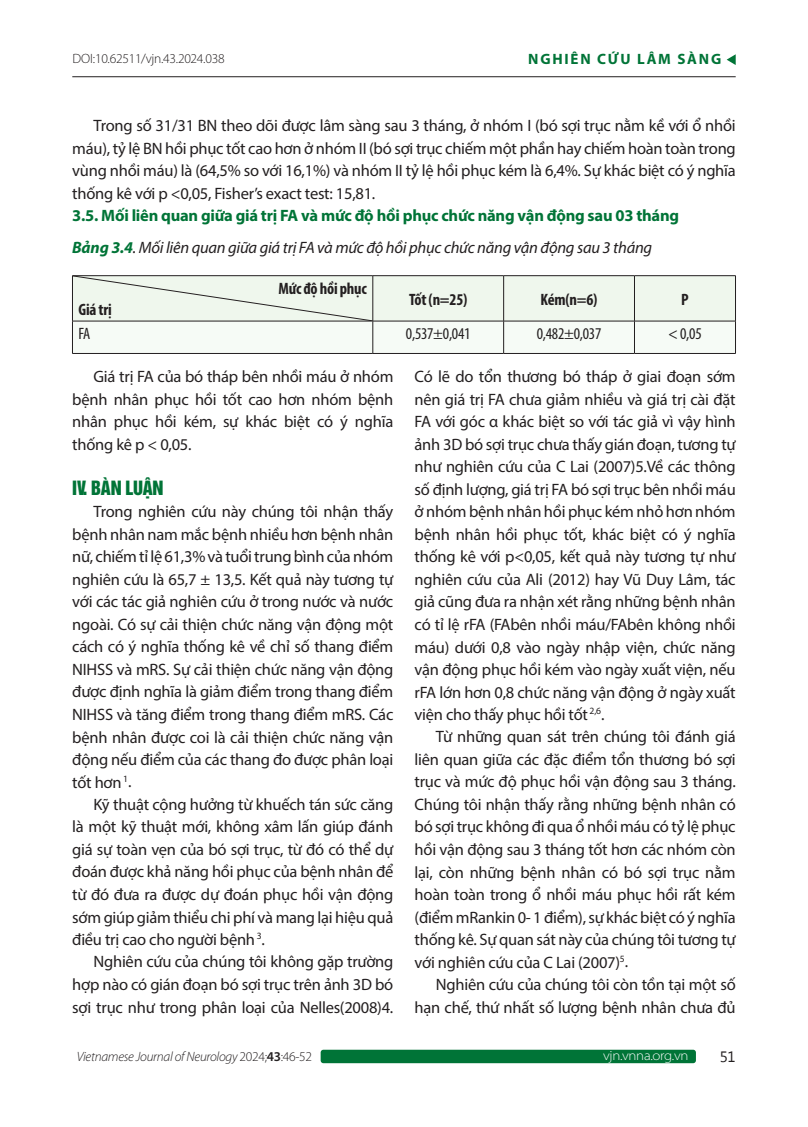
<style>
.page{position:relative;width:808px;height:1127px;background:#fff}
.page>*{position:absolute;margin:0;border:0;box-sizing:border-box;transform-origin:0 0}
.t1{font:18px "UTM Helvet Ins";letter-spacing:-.015em;color:#007437}
.t2{font:16.5px/22.5px "Myriad Pro";letter-spacing:-.015em;color:#231f20;text-align:justify}
.t3{font:700 16.5px/31px "Myriad Pro";letter-spacing:-.015em;color:#007437}
.t4{font:700 condensed 16.5px "Myriad Pro";letter-spacing:-.015em;color:#231f20}
.t5{font:condensed 16.5px "Myriad Pro";letter-spacing:-.015em;color:#231f20}
.t6{font:700 15px "Myriad Pro";letter-spacing:.12em;color:#007437}
.t7{font:15px "Myanmar Text";color:#231f20}
.t8{font:italic 300 13.5px "Myriad Pro";letter-spacing:-.02em;color:#231f20}
.t9{font:300 13.5px "Myriad Pro";letter-spacing:-.02em;color:#231f20}
.t10{font:300 semi-expanded 13.5px "Myriad Pro";letter-spacing:-.02em;color:#fff}
.s1{font-style:italic}
.s2{font-weight:400;font-style:italic;color:#231f20}
.s3{font-style:normal}
.s4{font-weight:600;font-style:normal}
</style>
<div class="page">
<div style="left:321px;top:1050px;width:375px;height:13px;background:#007437;border-radius:3px"></div>
<hr style="left:72px;top:76px;width:664px;height:1px;background:#231f20">
<svg style="left:727px;top:54px;width:9px;height:11px"></svg>
<hr style="left:72px;top:275px;width:301px;height:1px;background:#231f20">
<hr style="left:373px;top:275px;width:131px;height:1px;background:#231f20">
<hr style="left:504px;top:275px;width:130px;height:1px;background:#231f20">
<hr style="left:634px;top:275px;width:102px;height:1px;background:#231f20">
<hr style="left:735px;top:276px;width:1px;height:45px;background:#231f20">
<hr style="left:735px;top:321px;width:1px;height:32px;background:#231f20">
<hr style="left:72px;top:353px;width:301px;height:1px;background:#231f20">
<hr style="left:373px;top:353px;width:131px;height:1px;background:#231f20">
<hr style="left:504px;top:353px;width:130px;height:1px;background:#231f20">
<hr style="left:634px;top:353px;width:102px;height:1px;background:#231f20">
<svg style="left:72px;top:276px;width:663px;height:77px"></svg>
<p class="t9" style="left:72px;top:51px;width:154px">DOI:10.62511/vjn.43.2024.038</p>
<p class="t6" style="left:528px;top:50px;width:195px">NGHIÊN CỨU LÂM SÀNG</p>
<p class="t2" style="left:72px;top:114px;width:665px;text-indent:21px">Trong số 31/31 BN theo dõi được lâm sàng sau 3 tháng, ở nhóm I (bó sợi trục nằm kề với ổ nhồi máu), tỷ lệ BN hồi phục tốt cao hơn ở nhóm II (bó sợi trục chiếm một phần hay chiếm hoàn toàn trong vùng nhồi máu) là (64,5% so với 16,1%) và nhóm II tỷ lệ hồi phục kém là 6,4%. Sự khác biệt có ý nghĩa thống kê với p &lt;0,05, Fisher’s exact test: 15,81.</p>
<p class="t3" style="left:72px;top:200px;width:608px">3.5. Mối liên quan giữa giá trị FA và mức độ hồi phục chức năng vận động sau 03 tháng<br><span class="s1">Bảng 3.4</span><span class="s2">. Mối liên quan giữa giá trị FA và mức độ hồi phục chức năng vận động sau 3 tháng</span></p>
<p class="t4" style="left:278px;top:278px;width:90px">Mức độ hồi phục</p>
<p class="t4" style="left:78px;top:299px;width:35px">Giá trị</p>
<p class="t4" style="left:409px;top:289px;width:60px">Tốt (n=25)</p>
<p class="t4" style="left:541px;top:289px;width:58px">Kém(n=6)</p>
<p class="t4" style="left:681px;top:289px;width:9px">P</p>
<p class="t5" style="left:78px;top:324px;width:13px">FA</p>
<p class="t5" style="left:406px;top:324px;width:66px">0,537±0,041</p>
<p class="t5" style="left:537px;top:324px;width:66px">0,482±0,037</p>
<p class="t5" style="left:668px;top:324px;width:35px">&lt; 0,05</p>
<p class="t2" style="left:72px;top:365px;width:323px;text-indent:21px">Giá trị FA của bó tháp bên nhồi máu ở nhóm bệnh nhân phục hồi tốt cao hơn nhóm bệnh nhân phục hồi kém, sự khác biệt có ý nghĩa thống kê p &lt; 0,05.</p>
<p class="t1" style="left:72px;top:473px;width:93px">IV. BÀN LUẬN</p>
<p class="t2" style="left:72px;top:500px;width:323px;text-indent:21px">Trong nghiên cứu này chúng tôi nhận thấy bệnh nhân nam mắc bệnh nhiều hơn bệnh nhân nữ, chiếm tỉ lệ 61,3% và tuổi trung bình của nhóm nghiên cứu là 65,7 ± 13,5. Kết quả này tương tự với các tác giả nghiên cứu ở trong nước và nước ngoài. Có sự cải thiện chức năng vận động một cách có ý nghĩa thống kê về chỉ số thang điểm NIHSS và mRS. Sự cải thiện chức năng vận động được định nghĩa là giảm điểm trong thang điểm NIHSS và tăng điểm trong thang điểm mRS. Các bệnh nhân được coi là cải thiện chức năng vận động nếu điểm của các thang đo được phân loại tốt hơn <sup>1</sup>.</p>
<p class="t2" style="left:72px;top:793px;width:323px;text-indent:21px">Kỹ thuật cộng hưởng từ khuếch tán sức căng là một kỹ thuật mới, không xâm lấn giúp đánh giá sự toàn vẹn của bó sợi trục, từ đó có thể dự đoán được khả năng hồi phục của bệnh nhân để từ đó đưa ra được dự đoán phục hồi vận động sớm giúp giảm thiểu chi phí và mang lại hiệu quả điều trị cao cho người bệnh <sup>3</sup>.</p>
<p class="t2" style="left:72px;top:950px;width:323px;text-indent:21px">Nghiên cứu của chúng tôi không gặp trường hợp nào có gián đoạn bó sợi trục trên ảnh 3D bó sợi trục như trong phân loại của Nelles(2008)4.</p>
<p class="t2" style="left:415px;top:365px;width:323px">Có lẽ do tổn thương bó tháp ở giai đoạn sớm nên giá trị FA chưa giảm nhiều và giá trị cài đặt FA với góc α khác biệt so với tác giả vì vậy hình ảnh 3D bó sợi trục chưa thấy gián đoạn, tương tự như nghiên cứu của C Lai (2007)5.Về các thông số định lượng, giá trị FA bó sợi trục bên nhồi máu ở nhóm bệnh nhân hồi phục kém nhỏ hơn nhóm bệnh nhân hồi phục tốt, khác biệt có ý nghĩa thống kê với p&lt;0,05, kết quả này tương tự như nghiên cứu của Ali (2012) hay Vũ Duy Lâm, tác giả cũng đưa ra nhận xét rằng những bệnh nhân có tỉ lệ rFA (FAbên nhồi máu/FAbên không nhồi máu) dưới 0,8 vào ngày nhập viện, chức năng vận động phục hồi kém vào ngày xuất viện, nếu rFA lớn hơn 0,8 chức năng vận động ở ngày xuất viện cho thấy phục hồi tốt <sup>2,6</sup>.</p>
<p class="t2" style="left:415px;top:725px;width:323px;text-indent:21px">Từ những quan sát trên chúng tôi đánh giá liên quan giữa các đặc điểm tổn thương bó sợi trục và mức độ phục hồi vận động sau 3 tháng.<br>Chúng tôi nhận thấy rằng những bệnh nhân có bó sợi trục không đi qua ổ nhồi máu có tỷ lệ phục hồi vận động sau 3 tháng tốt hơn các nhóm còn lại, còn những bệnh nhân có bó sợi trục nằm hoàn toàn trong ổ nhồi máu phục hồi rất kém (điểm mRankin 0- 1 điểm), sự khác biệt có ý nghĩa thống kê. Sự quan sát này của chúng tôi tương tự với nghiên cứu của C Lai (2007)<sup>5</sup>.</p>
<p class="t2" style="left:415px;top:973px;width:323px;text-align:right">Nghiên cứu của chúng tôi còn tồn tại một số hạn chế, thứ nhất số lượng bệnh nhân chưa đủ</p>
<p class="t8" style="left:77px;top:1049px;width:237px">Vietnamese Journal of Neurology <span class="s3">2024;</span><span class="s4">43</span><span class="s3">:46-52</span></p>
<p class="t10" style="left:603px;top:1047px;width:87px">vjn.vnna.org.vn</p>
<p class="t7" style="left:720px;top:1047px;width:17px">51</p>
</div>
